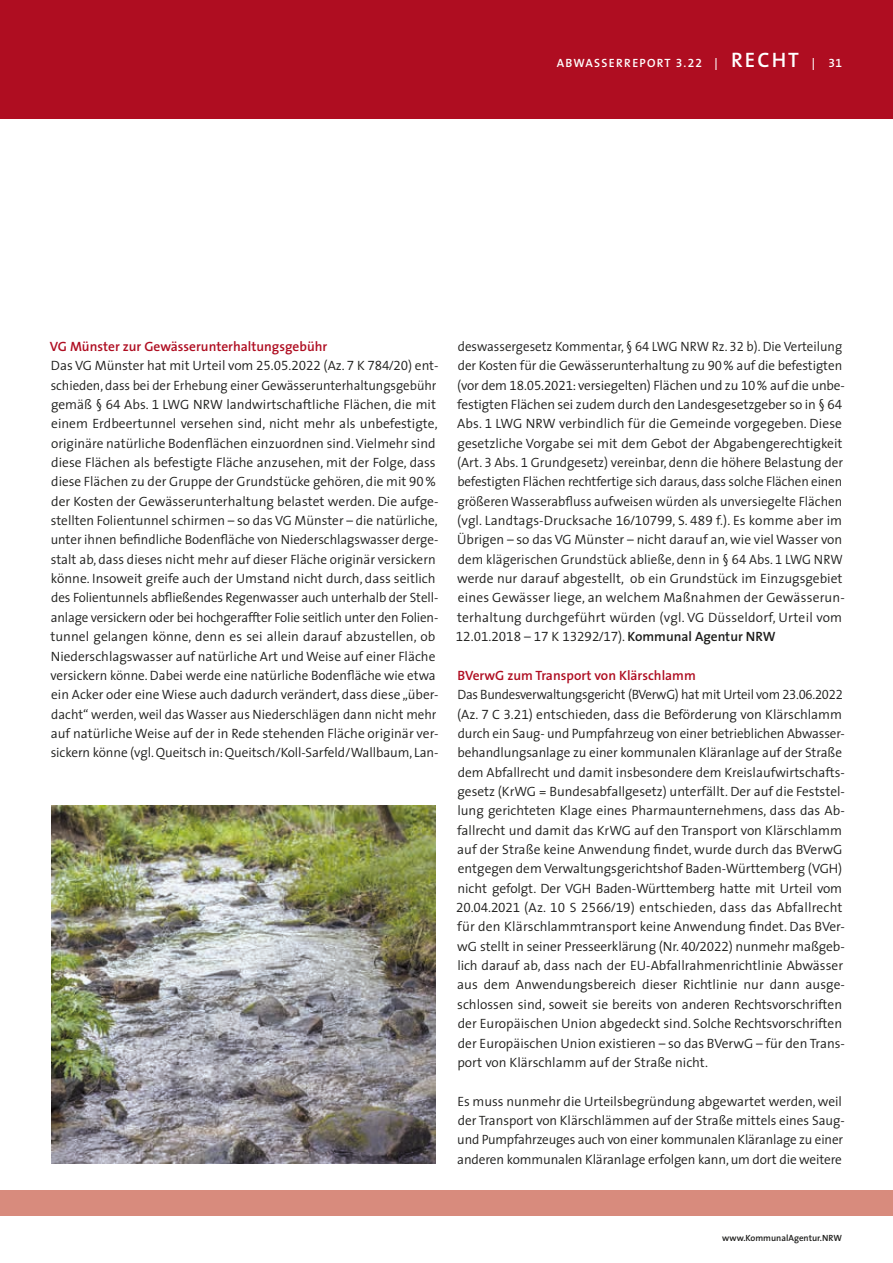
<style>
.page{position:relative;width:893px;height:1263px;background:#fff}
.page>*{position:absolute;margin:0;border:0;box-sizing:border-box;transform-origin:0 0}
.t1{font:300 13.5px/19.4px "The Sans";color:#1d1d1b;scale:.96 1}
.t2{font:300 13.5px/19.4px "The Sans";color:#1d1d1b}
.t3{font:13.5px "The Sans Semi Light Expert";color:#1d1d1b}
.t4{font:600 12px "The Sans";letter-spacing:.105em;color:#fff}
.t5{font:600 9px "The Sans";color:#1d1d1b}
.s1{font-family:"The Sans Semi Bold Expert";font-weight:400}
.s2{font-size:21px}
.s3{font-weight:600;color:#af0d21}
.s4{font-family:"The Sans Semi Light Expert";font-weight:400}
.s5{font-family:"The Sans";font-weight:300}
.s6{font-family:"The Sans";font-weight:600}
</style>
<div class="page">
<div style="left:0;top:0;width:893px;height:119px;background:#af0d21"></div>
<div style="left:0;top:1191px;width:893px;height:25px;background:#d88b7d"></div>
<img style="left:51px;top:806px;width:384px;height:358px">
<p class="t4" style="left:557px;top:53px;width:287px">ABWASSERREPORT <span class="s1">3.22</span> | <span class="s2">RECHT</span> | <span class="s1">31</span></p>
<p class="t2" style="left:50px;top:336px;width:390px"><span class="s3">VG Münster zur Gewässerunterhaltungsgebühr<br></span>Das VG Münster hat mit Urteil vom <span class="s4">25.05.2022</span> (Az. <span class="s4">7</span> K <span class="s4">784/20</span>) ent&shy;schieden, dass bei der Erhebung einer Gewässerunterhaltungsgebühr gemäß § <span class="s4">64</span> Abs. <span class="s4">1</span> LWG NRW landwirtschaftliche Flächen, die mit einem Erdbeertunnel versehen sind, nicht mehr als unbefestigte, originäre natürliche Bodenflächen einzuordnen sind. Vielmehr sind diese Flächen als befestigte Fläche anzusehen, mit der Folge, dass diese Flächen zu der Gruppe der Grundstücke gehören, die mit <span class="s4">90</span>% der Kosten der Gewässerunterhaltung belastet werden. Die aufge&shy;stellten Folientunnel schirmen – so das VG Münster – die natürliche, unter ihnen befindliche Bodenfläche von Niederschlagswasser derge&shy;stalt ab, dass dieses nicht mehr auf dieser Fläche originär versickern könne. Insoweit greife auch der Umstand nicht durch, dass seitlich des Folientunnels abfließendes Regenwasser auch unterhalb der Stell&shy;anlage versickern oder bei hochgeraffter Folie seitlich unter den Folien&shy;tunnel gelangen könne, denn es sei allein darauf abzustellen, ob Niederschlagswasser auf natürliche Art und Weise auf einer Fläche versickern könne. Dabei werde eine natürliche Bodenfläche wie etwa ein Acker oder eine Wiese auch dadurch verändert, dass diese „über&shy;dacht“ werden, weil das Wasser aus Niederschlägen dann nicht mehr auf natürliche Weise auf der in Rede stehenden Fläche originär ver&shy;sickern könne (vgl. Queitsch in: Queitsch/Koll-Sarfeld/Wallbaum, Lan-</p>
<p class="t1" style="left:457px;top:336px;width:406px">deswassergesetz Kommentar, § <span class="s4">64</span> LWG NRW Rz. <span class="s4">32</span> b). Die Verteilung der Kosten für die Gewässerunterhaltung zu <span class="s4">90</span>% auf die befestigten (vor dem <span class="s4">18.05.2021</span>: versiegelten) Flächen und zu <span class="s4">10</span>% auf die unbe&shy;festigten Flächen sei zudem durch den Landesgesetzgeber so in § <span class="s4">64<br></span>Abs. <span class="s4">1</span> LWG NRW verbindlich für die Gemeinde vorgegeben. Diese gesetzliche Vorgabe sei mit dem Gebot der Abgabengerechtigkeit (Art. <span class="s4">3</span> Abs. <span class="s4">1</span> Grundgesetz) vereinbar, denn die höhere Belastung der befestigten Flächen rechtfertige sich daraus, dass solche Flächen einen größeren Wasserabfluss aufweisen würden als unversiegelte Flächen (vgl. Landtags-Drucksache <span class="s4">16/10799</span>, S. <span class="s4">489</span> f.). Es komme aber im Übrigen – so das VG Münster – nicht darauf an, wie viel Wasser von dem klägerischen Grundstück abließe, denn in § <span class="s4">64</span> Abs. <span class="s4">1</span> LWG NRW werde nur darauf abgestellt, ob ein Grundstück im Einzugsgebiet eines Gewässer liege, an welchem Maßnahmen der Gewässerun&shy;terhaltung durchgeführt würden (vgl. VG Düsseldorf, Urteil vom</p>
<p class="t3" style="left:456px;top:625px;width:321px">12.01.2018 <span class="s5">–</span> 17 <span class="s5">K</span> 13292/17)<span class="s5">.</span> <span class="s6">Kommunal Agentur NRW</span></p>
<p class="t1" style="left:456px;top:665px;width:406px"><span class="s3">BVerwG zum Transport von Klärschlamm<br></span>Das Bundesverwaltungsgericht (BVerwG) hat mit Urteil vom <span class="s4">23.06.2022 </span>(Az. <span class="s4">7</span> C <span class="s4">3.21</span>) entschieden, dass die Beförderung von Klärschlamm durch ein Saug- und Pumpfahrzeug von einer betrieblichen Abwasser&shy;behandlungsanlage zu einer kommunalen Kläranlage auf der Straße dem Abfallrecht und damit insbesondere dem Kreislaufwirtschafts&shy;gesetz (KrWG = Bundesabfallgesetz) unterfällt. Der auf die Feststel&shy;lung gerichteten Klage eines Pharmaunternehmens, dass das Ab&shy;fallrecht und damit das KrWG auf den Transport von Klärschlamm auf der Straße keine Anwendung findet, wurde durch das BVerwG entgegen dem Verwaltungsgerichtshof Baden-Württemberg (VGH) nicht gefolgt. Der VGH Baden-Württemberg hatte mit Urteil vom <span class="s4">20.04.2021</span> (Az. <span class="s4">10</span> S <span class="s4">2566/19</span>) entschieden, dass das Abfallrecht für den Klärschlammtransport keine Anwendung findet. Das BVer&shy;wG stellt in seiner Presseerklärung (Nr. <span class="s4">40/2022</span>) nunmehr maßgeb&shy;lich darauf ab, dass nach der EU-Abfallrahmenrichtlinie Abwässer aus dem Anwendungsbereich dieser Richtlinie nur dann ausge&shy;schlossen sind, soweit sie bereits von anderen Rechtsvorschriften der Europäischen Union abgedeckt sind. Solche Rechtsvorschriften der Europäischen Union existieren – so das BVerwG – für den Trans&shy;port von Klärschlamm auf der Straße nicht.</p>
<p class="t2" style="left:457px;top:1091px;width:388px;text-align:justify">Es muss nunmehr die Urteilsbegründung abgewartet werden, weil der Transport von Klärschlämmen auf der Straße mittels eines Saug&shy;und Pumpfahrzeuges auch von einer kommunalen Kläranlage zu einer anderen kommunalen Kläranlage erfolgen kann, um dort die weitere</p>
<p class="t5" style="left:722px;top:1230px;width:121px">www.KommunalAgentur.NRW</p>
</div>
